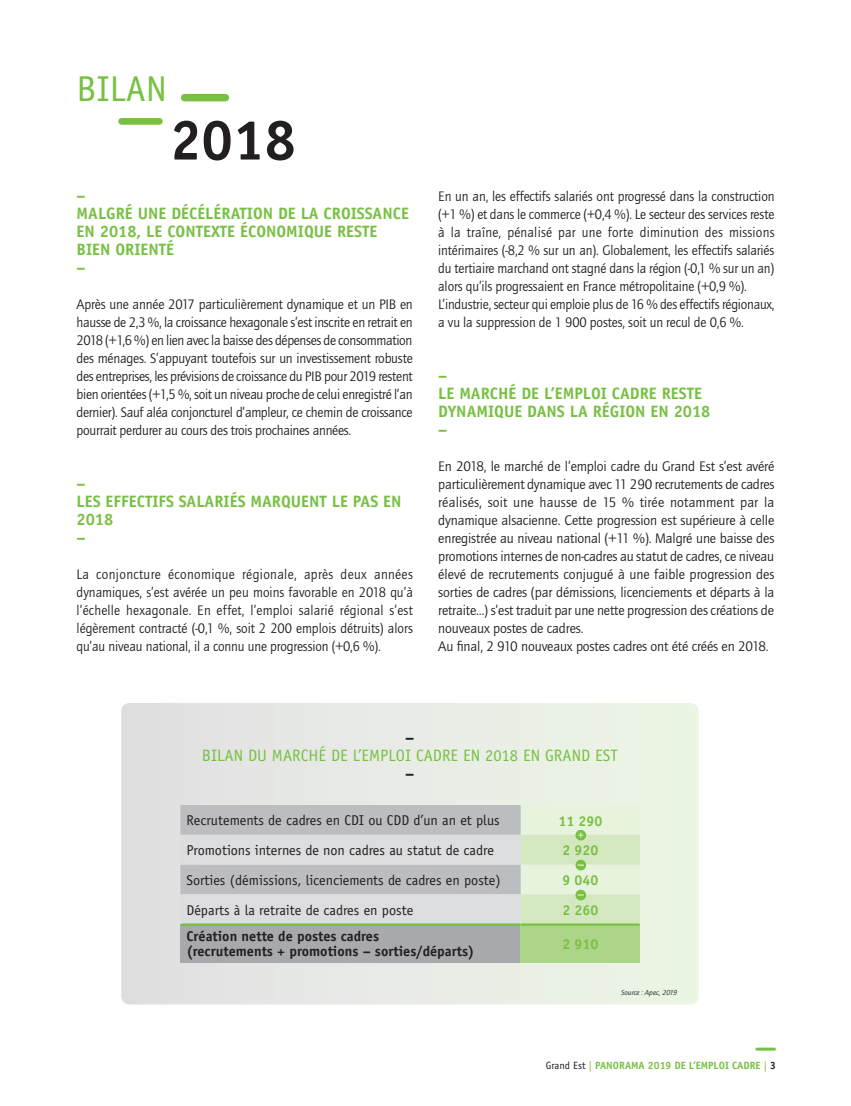
<style>
.page{position:relative;width:851px;height:1106px;background:#fff}
.page>*{position:absolute;margin:0;border:0;box-sizing:border-box;transform-origin:0 0}
.t1{font:700 56.7px "Officina Sans";color:#231f20}
.t2{font:36px "Officina Sans";color:#78c042}
.t3{font:700 16.5px/18px "Officina Sans";color:#78c042}
.t4{font:16.5px "Officina Sans";color:#78c042}
.t5{font:700 16.5px "Officina Sans";color:#231f20}
.t6{font:14.25px/18px "Quay Itc T";letter-spacing:-.01em;color:#231f20;text-align:justify}
.t7{font:14.25px/18px "Quay Itc T";letter-spacing:-.01em;color:#231f20;text-align:justify;scale:.96 1}
.t8{font:14.25px "Officina Sans";color:#231f20}
.t9{font:700 14.25px/15px "Officina Sans";color:#231f20}
.t10{font:700 14.25px "Officina Sans";color:#78c042}
.t11{font:700 10.5px "Officina Sans";color:#78c042}
.t12{font:italic 7.5px "Quay Itc T";color:#231f20}
.s1{font-weight:400;color:#231f20}
.s2{font-weight:400}
.s3{color:#231f20}
</style>
<div class="page">
<hr style="left:756px;top:1047px;width:18px;height:3px;background:#78c042">
<div style="left:121px;top:703px;width:577px;height:301px;background:linear-gradient(to right,#e1dfe2,#edf6e6);border-radius:9px"></div>
<div style="left:180px;top:924px;width:340px;height:38px;background:#a8a9ad"></div>
<div style="left:520px;top:924px;width:119px;height:38px;background:#add589"></div>
<hr style="left:182px;top:923px;width:337px;height:2px;background:#78c042">
<hr style="left:522px;top:923px;width:116px;height:2px;background:#78c042">
<svg style="left:180px;top:805px;width:459px;height:119px;background:#cfd5ce"></svg>
<div style="left:184px;top:94px;width:41px;height:7px;background:#78c042"></div>
<div style="left:121px;top:118px;width:38px;height:7px;background:#78c042"></div>
<h2 class="t2" style="left:77px;top:68px;width:92px">BILAN</h2>
<h1 class="t1" style="left:170px;top:105px;width:128px">2018</h1>
<p class="t3" style="left:77px;top:186px;width:334px">–<br>MALGRÉ UNE DÉCÉLÉRATION DE LA CROISSANCE<br>EN 2018, LE CONTEXTE ÉCONOMIQUE RESTE<br>BIEN ORIENTÉ<br>–</p>
<p class="t6" style="left:77px;top:295px;width:338px">Après une année 2017 particulièrement dynamique et un PIB en hausse de 2,3 %, la croissance hexagonale s’est inscrite en retrait en 2018 (+1,6 %) en lien avec la baisse des dépenses de consommation des ménages. S’appuyant toutefois sur un investissement robuste des entreprises, les prévisions de croissance du PIB pour 2019 restent bien orientées (+1,5 %, soit un niveau proche de celui enregistré l’an dernier). Sauf aléa conjoncturel d’ampleur, ce chemin de croissance pourrait perdurer au cours des trois prochaines années.</p>
<p class="t3" style="left:77px;top:474px;width:326px">–<br>LES EFFECTIFS SALARIÉS MARQUENT LE PAS EN<br>2018<br>–</p>
<p class="t7" style="left:77px;top:565px;width:352px">La conjoncture économique régionale, après deux années dynamiques, s’est avérée un peu moins favorable en 2018 qu’à l’échelle hexagonale. En effet, l’emploi salarié régional s’est légèrement contracté (-0,1 %, soit 2 200 emplois détruits) alors qu’au niveau national, il a connu une progression (+0,6 %).</p>
<p class="t7" style="left:438px;top:187px;width:352px;text-align:left">En un an, les effectifs salariés ont progressé dans la construction (+1 %) et dans le commerce (+0,4 %). Le secteur des services reste à la traîne, pénalisé par une forte diminution des missions intérimaires (-8,2 % sur un an). Globalement, les effectifs salariés du tertiaire marchand ont stagné dans la région (-0,1 % sur un an) alors qu’ils progressaient en France métropolitaine (+0,9 %).<br>L’industrie, secteur qui emploie plus de 16 % des effectifs régionaux, a vu la suppression de 1 900 postes, soit un recul de 0,6 %.</p>
<p class="t3" style="left:438px;top:366px;width:274px">–<br>LE MARCHÉ DE L’EMPLOI CADRE RESTE<br>DYNAMIQUE DANS LA RÉGION EN 2018 –</p>
<p class="t6" style="left:438px;top:457px;width:338px;text-align:left">En 2018, le marché de l’emploi cadre du Grand Est s’est avéré particulièrement dynamique avec 11 290 recrutements de cadres réalisés, soit une hausse de 15 % tirée notamment par la dynamique alsacienne. Cette progression est supérieure à celle enregistrée au niveau national (+11 %). Malgré une baisse des promotions internes de non-cadres au statut de cadres, ce niveau élevé de recrutements conjugué à une faible progression des sorties de cadres (par démissions, licenciements et départs à la retraite…) s’est traduit par une nette progression des créations de nouveaux postes de cadres.<br>Au final, 2 910 nouveaux postes cadres ont été créés en 2018.</p>
<p class="t5" style="left:405px;top:726px;width:11px">–</p>
<p class="t4" style="left:202px;top:745px;width:417px">BILAN DU MARCHÉ DE L’EMPLOI CADRE EN 2018 EN GRAND EST</p>
<p class="t5" style="left:405px;top:762px;width:11px">–</p>
<p class="t8" style="left:186px;top:812px;width:315px">Recrutements de cadres en CDI ou CDD d’un an et plus</p>
<p class="t10" style="left:558px;top:811px;width:45px">11 290</p>
<p class="t8" style="left:186px;top:841px;width:309px">Promotions internes de non cadres au statut de cadre</p>
<p class="t10" style="left:562px;top:841px;width:37px">2 920</p>
<p class="t8" style="left:186px;top:871px;width:316px">Sorties (démissions, licenciements de cadres en poste)</p>
<p class="t10" style="left:562px;top:871px;width:37px">9 040</p>
<p class="t8" style="left:186px;top:901px;width:228px">Départs à la retraite de cadres en poste</p>
<p class="t10" style="left:562px;top:901px;width:37px">2 260</p>
<p class="t9" style="left:186px;top:928px;width:289px">Création nette de postes cadres<br>(recrutements + promotions – sorties/départs)</p>
<p class="t10" style="left:562px;top:935px;width:37px">2 910</p>
<p class="t12" style="left:621px;top:988px;width:57px">Source : Apec, 2019</p>
<p class="t11" style="left:546px;top:1058px;width:231px"><span class="s1">Grand Est</span> <span class="s2">|</span> PANORAMA 2019 DE L’EMPLOI CADRE <span class="s2">|</span> <span class="s3">3</span></p>
</div>
